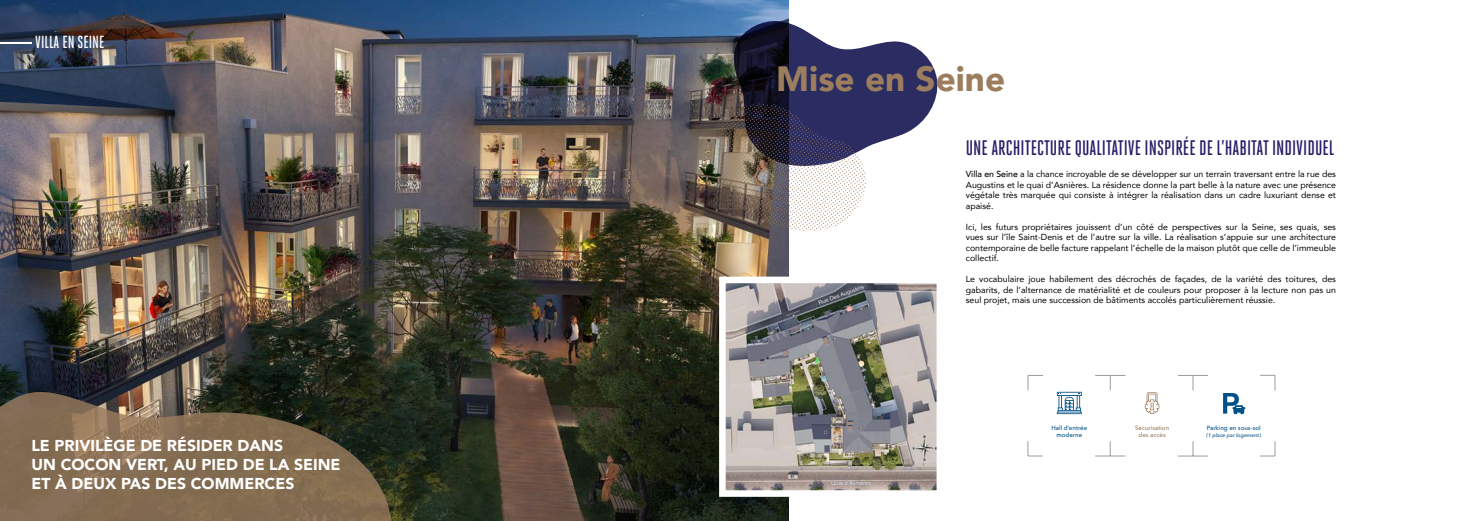
<style>
.page{position:relative;width:1474px;height:521px;background:#fff}
.page>*{position:absolute;margin:0;border:0;box-sizing:border-box;transform-origin:0 0}
.t1{font:900 35px "Avenir";color:#9c7d5e}
.t2{font:500 21px "Heroic Condensed";color:#281d67}
.t3{font:500 17.5px "Heroic Condensed";color:#fff}
.t4{font:900 15.75px/18.9px "Avenir";color:#fff}
.t5{font:8.75px/10.5px "Avenir";color:#000;text-align:justify}
.t6{font:500 6.12px/7px "Avenir Next";color:#005187;text-align:center}
.t7{font:500 6.12px/7px "Avenir Next";color:#9c7d5e;text-align:center}
.t8{font:italic 500 5.25px "Avenir Next";color:#005187}
.s1{font-weight:500;color:#020203}
</style>
<div class="page">
<img style="left:0;top:0;width:788px;height:521px">
<svg style="left:0;top:380px;width:403px;height:141px;background:#6b5b45"></svg>
<hr style="left:0;top:42px;width:32px;height:1px;background:#fff">
<img style="left:715px;top:273px;width:222px;height:227px">
<svg style="left:714px;top:20px;width:224px;height:212px"></svg>
<svg style="left:1223px;top:393px;width:22px;height:21px"></svg>
<svg style="left:1260px;top:375px;width:15px;height:15px"></svg>
<svg style="left:1260px;top:441px;width:15px;height:15px"></svg>
<hr style="left:1095px;top:455px;width:30px;height:1px;background:#9f9d9c">
<svg style="left:1109px;top:441px;width:1px;height:15px"></svg>
<svg style="left:1027px;top:441px;width:16px;height:15px"></svg>
<hr style="left:1095px;top:375px;width:30px;height:1px;background:#9f9d9c">
<svg style="left:1109px;top:376px;width:1px;height:14px"></svg>
<svg style="left:1027px;top:375px;width:16px;height:15px"></svg>
<hr style="left:1177px;top:375px;width:31px;height:1px;background:#9f9d9c">
<svg style="left:1192px;top:376px;width:1px;height:14px"></svg>
<hr style="left:1177px;top:456px;width:31px;height:1px;background:#9f9d9c">
<svg style="left:1192px;top:441px;width:1px;height:15px"></svg>
<svg style="left:1144px;top:392px;width:15px;height:22px"></svg>
<svg style="left:1056px;top:392px;width:25px;height:22px"></svg>
<h3 class="t3" style="left:35px;top:33px;width:71px">VILLA EN SEINE</h3>
<h3 class="t4" style="left:32px;top:436px;width:310px">LE PRIVILÈGE DE RÉSIDER DANS<br>UN COCON VERT, AU PIED DE LA SEINE<br>ET À DEUX PAS DES COMMERCES</h3>
<h1 class="t1" style="left:776px;top:49px;width:230px">Mise en Seine</h1>
<h2 class="t2" style="left:965px;top:137px;width:370px">UNE ARCHITECTURE QUALITATIVE INSPIRÉE DE L’HABITAT INDIVIDUEL</h2>
<p class="t5" style="left:965px;top:169px;width:371px"><span class="s1">Villa en Seine</span> a la chance incroyable de se développer sur un terrain traversant entre la rue des Augustins et le quai d’Asnières. La résidence donne la part belle à la nature avec une présence végétale très marquée qui consiste à intégrer la réalisation dans un cadre luxuriant dense et apaisé.</p>
<p class="t5" style="left:965px;top:221px;width:371px">Ici, les futurs propriétaires jouissent d’un côté de perspectives sur la Seine, ses quais, ses vues sur l’île Saint-Denis et de l’autre sur la ville. La réalisation s’appuie sur une architecture contemporaine de belle facture rappelant l’échelle de la maison plutôt que celle de l’immeuble collectif.</p>
<p class="t5" style="left:965px;top:274px;width:371px">Le vocabulaire joue habilement des décrochés de façades, de la variété des toitures, des gabarits, de l’alternance de matérialité et de couleurs pour proposer à la lecture non pas un seul projet, mais une succession de bâtiments accolés particulièrement réussie.</p>
<p class="t6" style="left:1051px;top:424px;width:37px">Hall d’entrée moderne</p>
<p class="t7" style="left:1134px;top:424px;width:36px">Sécurisation des accès</p>
<p class="t6" style="left:1206px;top:424px;width:55px">Parking en sous-sol</p>
<p class="t8" style="left:1206px;top:430px;width:56px">(1 place par logement)</p>
</div>
